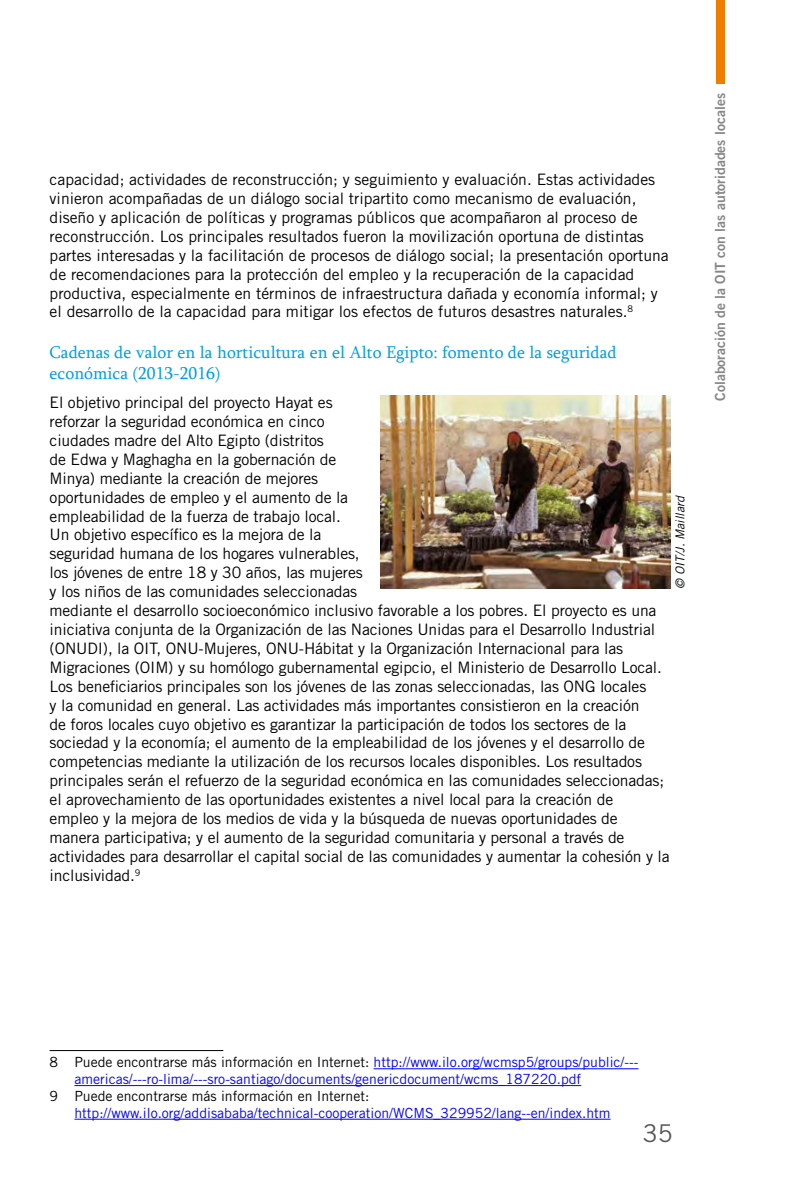
<style>
.page{position:relative;width:794px;height:1191px;background:#fff}
.page>*{position:absolute;margin:0;border:0;box-sizing:border-box;transform-origin:0 0}
.t1{font:24.5px "Trade Gothic LT Std";color:#575756}
.t2{font:17.5px/21px "Sylfaen";color:#009fe3}
.t3{font:15.75px/18.9px "Trade Gothic LT Std";letter-spacing:-.01em;color:#000}
.t4{font:14px/16.8px "Trade Gothic LT Std";color:#00f}
.t5{font:14px "Trade Gothic LT Std Bd 2";color:#878787}
.t6{font:14px "Trade Gothic LT Std";color:#000}
.t7{font:italic 12.25px "Trade Gothic LT Std";color:#000}
.s1{color:#000}
</style>
<div class="page">
<div style="left:716px;top:0;width:8px;height:84px;background:#ef7d00"></div>
<hr style="left:50px;top:1050px;width:173px;height:1px;background:#000">
<hr style="left:373px;top:1068px;width:265px;height:1px;background:#00f">
<hr style="left:74px;top:1085px;width:507px;height:1px;background:#00f">
<hr style="left:74px;top:1118px;width:536px;height:1px;background:#00f">
<img style="left:380px;top:395px;width:290px;height:194px">
<p class="t3" style="left:50px;top:170px;width:620px">capacidad; actividades de reconstrucción; y seguimiento y evaluación. Estas actividades vinieron acompañadas de un diálogo social tripartito como mecanismo de evaluación, diseño y aplicación de políticas y programas públicos que acompañaron al proceso de reconstrucción. Los principales resultados fueron la movilización oportuna de distintas partes interesadas y la facilitación de procesos de diálogo social; la presentación oportuna de recomendaciones para la protección del empleo y la recuperación de la capacidad productiva, especialmente en términos de infraestructura dañada y economía informal; y el desarrollo de la capacidad para mitigar los efectos de futuros desastres naturales.<sup>8</sup></p>
<p class="t2" style="left:50px;top:341px;width:568px">Cadenas de valor en la horticultura en el Alto Egipto: fomento de la seguridad económica (2013-2016)</p>
<p class="t3" style="left:50px;top:393px;width:621px">El objetivo principal del proyecto Hayat es<br>reforzar la seguridad económica en cinco<br>ciudades madre del Alto Egipto (distritos<br>de Edwa y Maghagha en la gobernación de<br>Minya) mediante la creación de mejores<br>oportunidades de empleo y el aumento de la<br>empleabilidad de la fuerza de trabajo local.<br>Un objetivo específico es la mejora de la<br>seguridad humana de los hogares vulnerables,<br>los jóvenes de entre 18 y 30 años, las mujeres<br>y los niños de las comunidades seleccionadas<br>mediante el desarrollo socioeconómico inclusivo favorable a los pobres. El proyecto es una iniciativa conjunta de la Organización de las Naciones Unidas para el Desarrollo Industrial (ONUDI), la OIT, ONU-Mujeres, ONU-Hábitat y la Organización Internacional para las Migraciones (OIM) y su homólogo gubernamental egipcio, el Ministerio de Desarrollo Local.<br>Los beneficiarios principales son los jóvenes de las zonas seleccionadas, las ONG locales<br>y la comunidad en general. Las actividades más importantes consistieron en la creación<br>de foros locales cuyo objetivo es garantizar la participación de todos los sectores de la sociedad y la economía; el aumento de la empleabilidad de los jóvenes y el desarrollo de competencias mediante la utilización de los recursos locales disponibles. Los resultados principales serán el refuerzo de la seguridad económica en las comunidades seleccionadas; el aprovechamiento de las oportunidades existentes a nivel local para la creación de<br>empleo y la mejora de los medios de vida y la búsqueda de nuevas oportunidades de manera participativa; y el aumento de la seguridad comunitaria y personal a través de actividades para desarrollar el capital social de las comunidades y aumentar la cohesión y la inclusividad.<sup>9</sup></p>
<p class="t7" style="left:672px;top:589px;width:95px;rotate:-90deg">© OIT/J. Maillard</p>
<p class="t5" style="left:711px;top:401px;width:309px;rotate:-90deg">Colaboración de la OIT con las autoridades locales</p>
<p class="t4" style="left:74px;top:1053px;width:565px;text-indent:-25px"><span class="s1">8 Puede encontrarse más información en Internet:</span> http://www.ilo.org/wcmsp5/groups/public/--- americas/---ro-lima/---sro-santiago/documents/genericdocument/wcms_187220.pdf</p>
<p class="t6" style="left:50px;top:1087px;width:321px">9 Puede encontrarse más información en Internet:</p>
<p class="t4" style="left:74px;top:1104px;width:537px">http://www.ilo.org/addisababa/technical-cooperation/WCMS_329952/lang--en/index.htm</p>
<h1 class="t1" style="left:643px;top:1118px;width:31px">35</h1>
</div>
